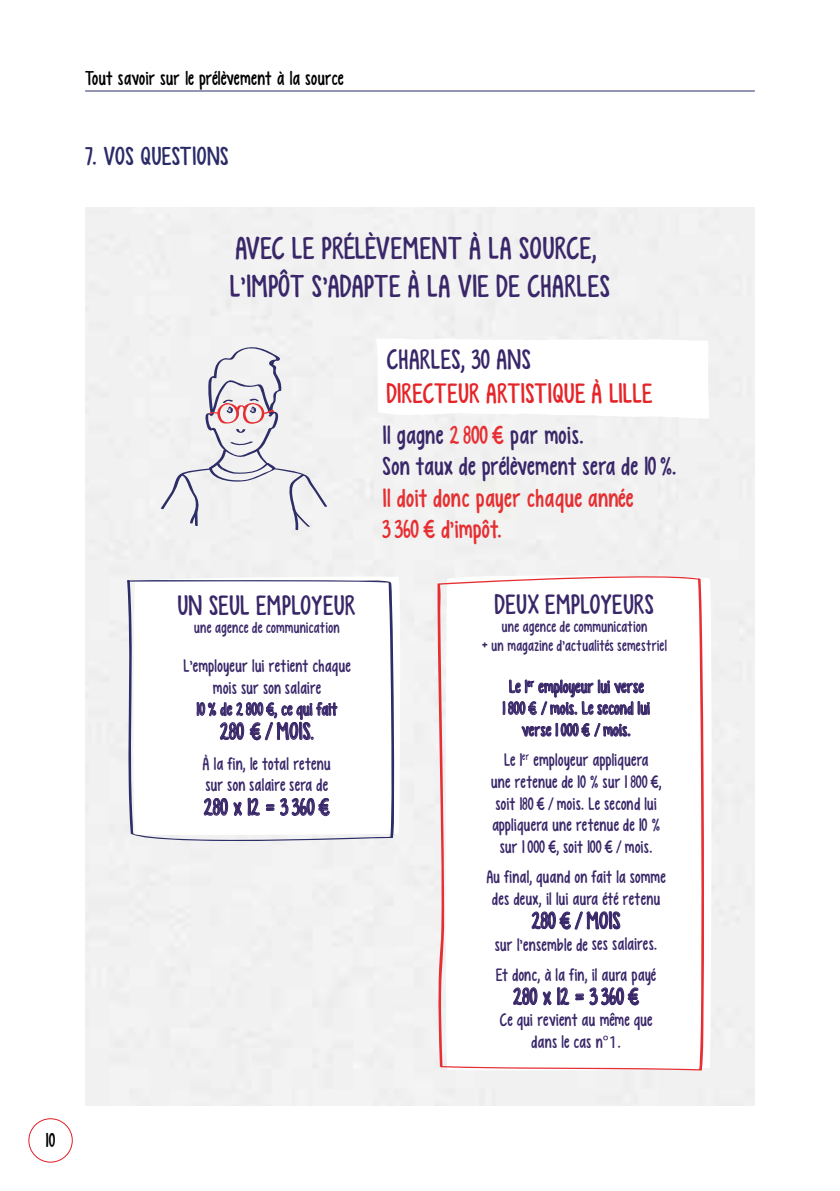
<style>
.page{position:relative;width:840px;height:1191px;background:#fff}
.page>*{position:absolute;margin:0;border:0;box-sizing:border-box;transform-origin:0 0}
.t1{font:31.6px/37.8px "KG Empireof Dirt";letter-spacing:.025em;color:#392769}
.t2{font:28px "KG Empireof Dirt";letter-spacing:.03em;color:#392769}
.t3{font:28px "KG Empireof Dirt";letter-spacing:.02em;color:#e52529}
.t4{font:26px/31.2px "KG Empireof Dirt";letter-spacing:.015em;color:#392769}
.t5{font:26px/31.2px "KG Empireof Dirt";letter-spacing:.015em;color:#e62f32}
.t6{font:26px "KG Empireof Dirt";letter-spacing:.025em;color:#2b2b68}
.t7{font:24px "KG Empireof Dirt";color:#392769}
.t8{font:20px "KG Empireof Dirt";letter-spacing:.005em;color:#000}
.t9{font:18px/21.6px "KG Empireof Dirt";letter-spacing:.015em;color:#392769;text-align:center}
.t10{font:16px/19.2px "KG Empireof Dirt";letter-spacing:.015em;color:#392769;text-align:center}
.s1{font-size:18px}
.s2{color:#e62f32}
.s3{font-family:"Myriad Pro"}
</style>
<div class="page">
<hr style="left:85px;top:90px;width:669px;height:1px;background:#2b2b68">
<div style="left:28px;top:1118px;width:45px;height:44px;border:1px solid #e22027;border-radius:50%"></div>
<svg style="left:160px;top:347px;width:167px;height:183px"></svg>
<svg style="left:132px;top:575px;width:269px;height:260px"></svg>
<svg style="left:444px;top:573px;width:268px;height:498px"></svg>
<svg style="left:126px;top:580px;width:268px;height:261px"></svg>
<svg style="left:437px;top:576px;width:266px;height:494px"></svg>
<svg style="left:376px;top:338px;width:332px;height:81px"></svg>
<svg style="left:196px;top:702px;width:141px;height:38px"></svg>
<svg style="left:204px;top:797px;width:55px;height:19px"></svg>
<svg style="left:266px;top:804px;width:8px;height:7px"></svg>
<svg style="left:280px;top:798px;width:49px;height:18px"></svg>
<svg style="left:502px;top:679px;width:147px;height:38px"></svg>
<svg style="left:521px;top:723px;width:109px;height:15px"></svg>
<svg style="left:531px;top:911px;width:89px;height:18px"></svg>
<svg style="left:513px;top:987px;width:38px;height:18px"></svg>
<svg style="left:557px;top:987px;width:12px;height:18px"></svg>
<svg style="left:575px;top:993px;width:8px;height:7px"></svg>
<svg style="left:589px;top:987px;width:49px;height:18px"></svg>
<p class="t8" style="left:85px;top:67px;width:260px">Tout savoir sur le prélèvement à la source</p>
<h3 class="t6" style="left:85px;top:142px;width:145px">7. VOS QUESTIONS</h3>
<h1 class="t1" style="left:229px;top:229px;width:382px">AVEC LE PRÉLÈVEMENT À LA SOURCE,<br>L’IMPÔT S’ADAPTE À LA VIE DE CHARLES</h1>
<h2 class="t2" style="left:387px;top:344px;width:145px">CHARLES, 30 ANS</h2>
<h2 class="t3" style="left:386px;top:377px;width:267px">DIRECTEUR ARTISTIQUE À LILLE</h2>
<h2 class="t2" style="left:178px;top:589px;width:179px">UN SEUL EMPLOYEUR</h2>
<p class="t10" style="left:194px;top:618px;width:147px">une agence de communication</p>
<p class="t9" style="left:183px;top:655px;width:168px">L’employeur lui retient chaque mois sur son salaire<br>10 % de 2800 €, ce qui fait</p>
<h3 class="t7" style="left:220px;top:717px;width:95px">280 € / MOIS<span class="s1">.</span></h3>
<p class="t9" style="left:203px;top:753px;width:129px;text-align:left">À la fin, le total retenu sur son salaire sera de</p>
<h3 class="t7" style="left:204px;top:793px;width:127px">280 x 12 = 3 360 €</h3>
<h3 class="t4" style="left:382px;top:420px;width:295px">Il gagne <span class="s2">2800 €</span> par mois.<br>Son taux de prélèvement sera de 10 %.</h3>
<h3 class="t5" style="left:382px;top:482px;width:252px">Il doit donc payer chaque année<br>3360 € d’impôt.</h3>
<h2 class="t2" style="left:494px;top:588px;width:161px">DEUX EMPLOYEURS</h2>
<p class="t10" style="left:481px;top:617px;width:187px">une agence de communication<br>+ un magazine d’actualités semestriel</p>
<p class="t9" style="left:502px;top:676px;width:149px">Le 1<sup>er</sup> employeur lui verse<br>1 800 € / mois. Le second lui verse 1 000 € / mois.</p>
<p class="t9" style="left:490px;top:749px;width:172px">Le 1<sup>er</sup> employeur appliquera<br>une retenue de 10 % sur 1 800 €, soit 180 € / mois. Le second lui appliquera une retenue de 10 % sur 1 000 €, soit 100 € / mois.</p>
<p class="t9" style="left:486px;top:866px;width:180px">Au final, quand on fait la somme des deux, il lui aura été retenu</p>
<h3 class="t7" style="left:531px;top:907px;width:90px">280 € / MOIS</h3>
<p class="t9" style="left:494px;top:929px;width:164px;line-height:30.2px;text-align:left">sur l’ensemble de ses salaires.<br>Et donc, à la fin, il aura payé</p>
<h3 class="t7" style="left:513px;top:982px;width:127px">280 x 12 = 3 360 €</h3>
<p class="t9" style="left:499px;top:1009px;width:154px">Ce qui revient au même que dans le cas n<span class="s3">°1</span>.</p>
<p class="t8" style="left:46px;top:1128px;width:11px">10</p>
</div>
